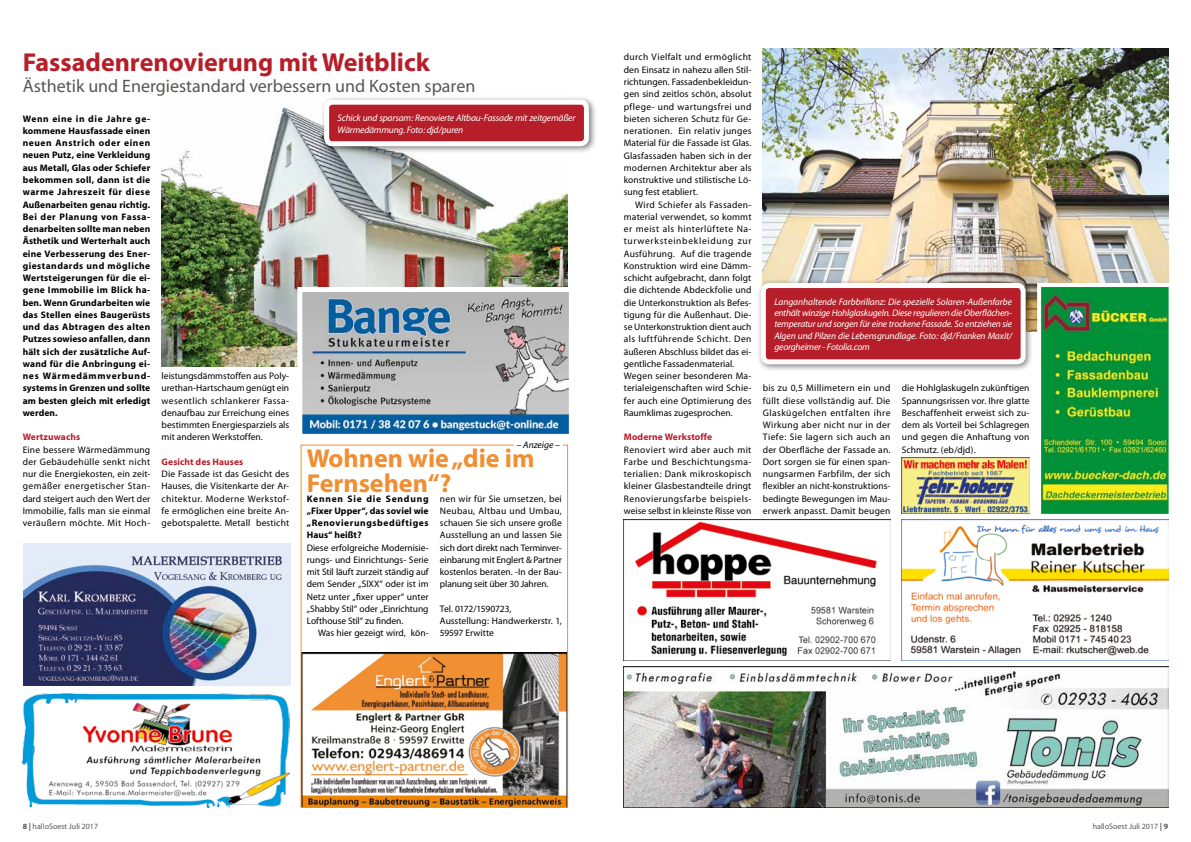
<style>
.page{position:relative;width:1191px;height:842px;background:#fff}
.page>*{position:absolute;margin:0;border:0;box-sizing:border-box;transform-origin:0 0}
.t1{font:700 26px "Myriad";color:#b61f29}
.t2{font:700 26px/25px "Myriad";color:#f18e32}
.t3{font:18px "Myriad";color:#575756}
.t4{font:9.5px/12.3px "Myriad";letter-spacing:.01em;color:#000;text-align:justify}
.t5{font:700 9.5px/12.3px "Myriad";letter-spacing:.01em;color:#000;text-align:justify}
.t6{font:italic 9.5px/11.4px "Myriad";letter-spacing:-.02em;color:#fff}
.t7{font:700 9.5px "Myriad";letter-spacing:.01em;color:#b61f29}
.t8{font:italic 9.5px "Myriad";color:#000}
.t9{font:8px "Myriad";color:#575756}
.s1{font-weight:700}
</style>
<div class="page">
<img style="left:162px;top:107px;width:405px;height:260px">
<div style="left:320px;top:96px;width:277px;height:58px;background:#000;opacity:.5"></div>
<div style="left:327px;top:102px;width:259px;height:42px;background:#b61f29;border-radius:6px"></div>
<div style="left:324px;top:100px;width:265px;height:46px;border:5px solid #fff;border-radius:6px"></div>
<img style="left:763px;top:48px;width:405px;height:284px">
<div style="left:757px;top:279px;width:276px;height:93px;background:#000;opacity:.5"></div>
<div style="left:763px;top:286px;width:260px;height:76px;background:#b61f29;border-radius:6px"></div>
<div style="left:761px;top:283px;width:264px;height:81px;border:5px solid #fff;border-radius:6px"></div>
<img style="left:23px;top:693px;width:266px;height:115px">
<img style="left:1035px;top:281px;width:134px;height:239px">
<img style="left:24px;top:544px;width:266px;height:141px">
<img style="left:302px;top:652px;width:264px;height:154px">
<div style="left:300px;top:445px;width:268px;height:363px;border:1px solid #f18f32"></div>
<div style="left:514px;top:441px;width:48px;height:7px;background:#fff"></div>
<img style="left:901px;top:457px;width:128px;height:57px">
<img style="left:901px;top:519px;width:267px;height:142px">
<img style="left:624px;top:519px;width:266px;height:142px">
<img style="left:624px;top:666px;width:544px;height:142px">
<svg style="left:295px;top:284px;width:274px;height:150px;background:#9eacb7"></svg>
<h1 class="t1" style="left:23px;top:48px;width:409px">Fassadenrenovierung mit Weitblick</h1>
<h2 class="t3" style="left:23px;top:77px;width:454px">Ästhetik und Energiestandard verbessern und Kosten sparen</h2>
<p class="t6" style="left:338px;top:113px;width:239px">Schick und sparsam: Renovierte Altbau-Fassade mit zeitgemäßer<br>Wärmedämmung. Foto: djd/puren</p>
<p class="t5" style="left:23px;top:113px;width:129px">Wenn eine in die Jahre ge&shy;kommene Hausfassade einen neuen Anstrich oder einen neuen Putz, eine Verkleidung aus Metall, Glas oder Schiefer bekommen soll, dann ist die warme Jahreszeit für diese Außenarbeiten genau richtig.<br>Bei der Planung von Fassa&shy;denarbeiten sollte man neben Ästhetik und Werterhalt auch eine Verbesserung des Ener&shy;giestandards und mögliche Wertsteigerungen für die ei&shy;gene Immobilie im Blick ha&shy;ben. Wenn Grundarbeiten wie das Stellen eines Baugerüsts und das Abtragen des alten Putzes sowieso anfallen, dann hält sich der zusätzliche Auf&shy;wand für die Anbringung ei&shy;nes Wärmedämmverbund&shy;systems in Grenzen und sollte am besten gleich mit erledigt werden.</p>
<p class="t7" style="left:23px;top:432px;width:59px">Wertzuwachs</p>
<p class="t4" style="left:23px;top:444px;width:129px">Eine bessere Wärmedämmung der Gebäudehülle senkt nicht nur die Energiekosten, ein zeit&shy;gemäßer energetischer Stan&shy;dard steigert auch den Wert der Immobilie, falls man sie einmal veräußern möchte. Mit Hoch-</p>
<p class="t4" style="left:162px;top:370px;width:129px">leistungsdämmstoffen aus Poly&shy;urethan-Hartschaum genügt ein wesentlich schlankerer Fassa&shy;denaufbau zur Erreichung eines bestimmten Energiesparziels als mit anderen Werkstoffen.</p>
<p class="t7" style="left:162px;top:457px;width:83px">Gesicht des Hauses</p>
<p class="t4" style="left:162px;top:468px;width:129px">Die Fassade ist das Gesicht des Hauses, die Visitenkarte der Ar&shy;chitektur. Moderne Werkstof&shy;fe ermöglichen eine breite An&shy;gebotspalette. Metall besticht</p>
<p class="t8" style="left:517px;top:440px;width:45px">– Anzeige –</p>
<h1 class="t2" style="left:307px;top:447px;width:229px">Wohnen wie „die im<br>Fernsehen“?</h1>
<p class="t4" style="left:440px;top:493px;width:123px">nen wir für Sie umsetzen, bei Neubau, Altbau und Umbau, schauen Sie sich unsere große Ausstellung an und lassen Sie sich dort direkt nach Terminver&shy;einbarung mit Englert &amp; Partner kostenlos beraten. -In der Bau&shy;planung seit über 30 Jahren.</p>
<p class="t4" style="left:440px;top:603px;width:123px;text-align:left">Tel. 0172/1590723,<br>Ausstellung: Handwerkerstr. 1,<br>59597 Erwitte</p>
<p class="t5" style="left:307px;top:493px;width:123px">Kennen Sie die Sendung „Fixer Upper“, das soviel wie „Renovierungsbedüftiges Haus“ heißt?</p>
<p class="t4" style="left:307px;top:542px;width:123px">Diese erfolgreiche Modernisie&shy;rungs- und Einrichtungs- Serie mit Stil läuft zurzeit ständig auf dem Sender „SIXX“ oder ist im Netz unter „fixer upper“ unter „Shabby Stil“ oder „Einrichtung Lofthouse Stil“ zu finden.</p>
<p class="t4" style="left:318px;top:627px;width:112px">Was hier gezeigt wird, kön-</p>
<p class="t4" style="left:624px;top:52px;width:129px">durch Vielfalt und ermöglicht den Einsatz in nahezu allen Stil&shy;richtungen. Fassadenbekleidun&shy;gen sind zeitlos schön, absolut pflege- und wartungsfrei und bieten sicheren Schutz für Ge&shy;nerationen. Ein relativ junges Material für die Fassade ist Glas.<br>Glasfassaden haben sich in der modernen Architektur aber als konstruktive und stilistische Lö&shy;sung fest etabliert.</p>
<p class="t4" style="left:624px;top:199px;width:129px;text-align:left;text-indent:11px">Wird Schiefer als Fassaden&shy;material verwendet, so kommt er meist als hinterlüftete Na&shy;turwerksteinbekleidung zur<br>Ausführung. Auf die tragende<br>Konstruktion wird eine Dämm&shy;schicht aufgebracht, dann folgt die dichtende Abdeckfolie und die Unterkonstruktion als Befes&shy;tigung für die Außenhaut. Die&shy;se Unterkonstruktion dient auch als luftführende Schicht. Den äußeren Abschluss bildet das ei&shy;gentliche Fassadenmaterial.<br>Wegen seiner besonderen Ma&shy;terialeigenschaften wird Schie&shy;fer auch eine Optimierung des<br>Raumklimas zugesprochen.</p>
<p class="t7" style="left:624px;top:432px;width:90px">Moderne Werkstoffe</p>
<p class="t4" style="left:624px;top:444px;width:129px">Renoviert wird aber auch mit Farbe und Beschichtungsma&shy;terialien: Dank mikroskopisch kleiner Glasbestandteile dringt Renovierungsfarbe beispiels&shy;weise selbst in kleinste Risse von</p>
<p class="t6" style="left:774px;top:296px;width:239px;text-align:justify">Langanhaltende Farbbrillanz: Die spezielle Solaren-Außenfarbe enthält winzige Hohlglaskugeln. Diese regulieren die Oberflächen&shy;temperatur und sorgen für eine trockene Fassade. So entziehen sie Algen und Pilzen die Lebensgrundlage. Foto: djd/Franken Maxit/ georgheimer - Fotolia.com</p>
<p class="t4" style="left:763px;top:382px;width:129px">bis zu 0,5 Millimetern ein und füllt diese vollständig auf. Die Glaskügelchen entfalten ihre Wirkung aber nicht nur in der Tiefe: Sie lagern sich auch an der Oberfläche der Fassade an.<br>Dort sorgen sie für einen span&shy;nungsarmen Farbfilm, der sich flexibler an nicht-konstruktions&shy;bedingte Bewegungen im Mau&shy;erwerk anpasst. Damit beugen</p>
<p class="t4" style="left:902px;top:382px;width:129px">die Hohlglaskugeln zukünftigen Spannungsrissen vor. Ihre glatte Beschaffenheit erweist sich zu&shy;dem als Vorteil bei Schlagregen und gegen die Anhaftung von Schmutz. (eb/djd).</p>
<p class="t9" style="left:23px;top:823px;width:77px"><span class="s1">8 |</span> halloSoest Juli 2017</p>
<p class="t9" style="left:1092px;top:823px;width:77px">halloSoest Juli 2017 <span class="s1">| 9</span></p>
</div>
